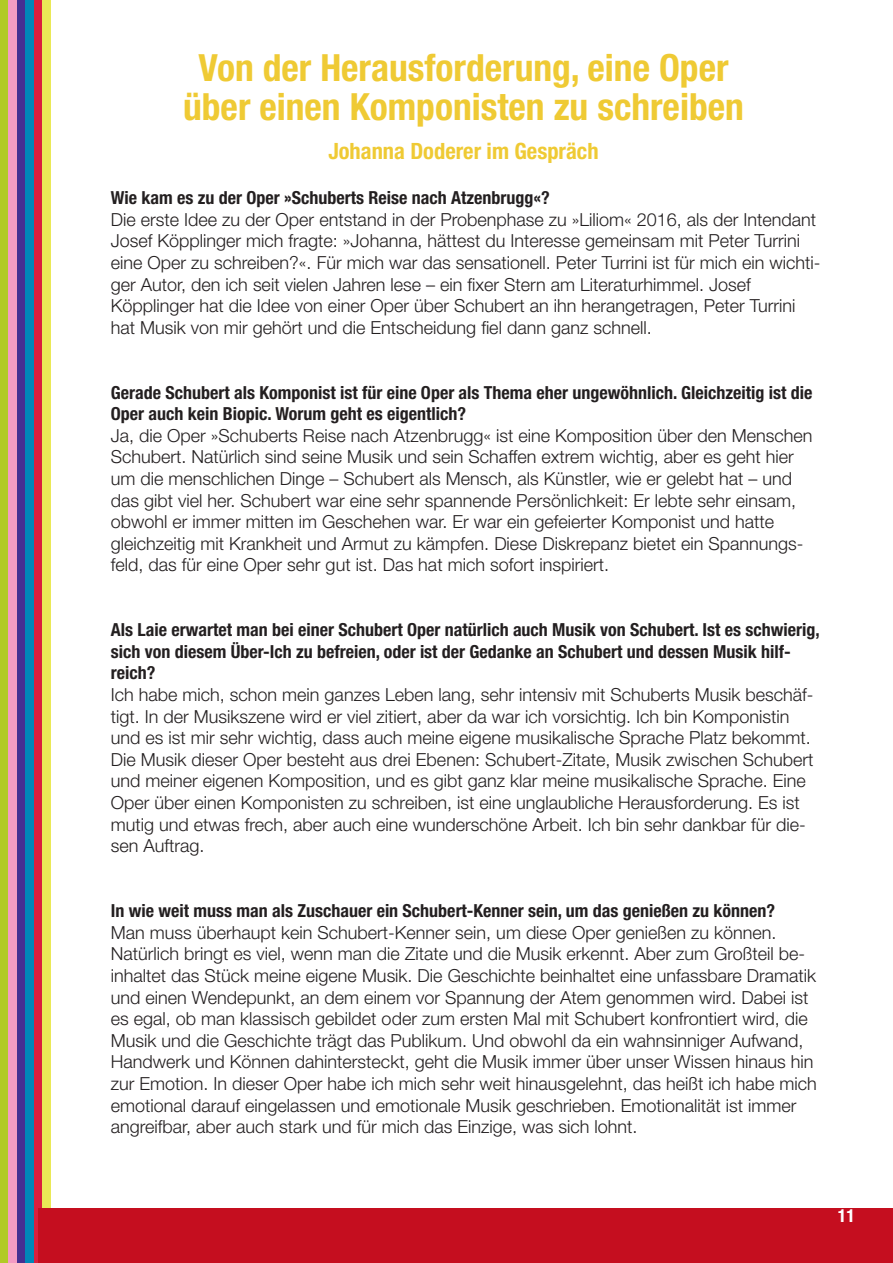
<style>
.page{position:relative;width:893px;height:1263px;background:#fff}
.page>*{position:absolute;margin:0;border:0;box-sizing:border-box;transform-origin:0 0}
.t1{font:700 condensed 37.5px "Helvetica Neue LT Std";color:#efca34}
.t2{font:700 condensed 22.5px "Helvetica Neue LT Std";color:#efca34}
.t3{font:300 18px/21.6px "Helvetica Neue LT Std";color:#231f20}
.t4{font:700 condensed 18px/21.6px "Helvetica Neue LT Std";color:#231f20}
.t5{font:700 condensed 18px "Helvetica Neue LT Std";color:#fff}
</style>
<div class="page">
<div style="left:0;top:0;width:9px;height:1263px;background:#b1ca26"></div>
<div style="left:17px;top:0;width:9px;height:1263px;background:#452f92"></div>
<div style="left:9px;top:0;width:8px;height:1263px;background:#f49bc3"></div>
<div style="left:26px;top:0;width:8px;height:1263px;background:#0087b8"></div>
<div style="left:34px;top:0;width:9px;height:1263px;background:#da1f3d"></div>
<div style="left:43px;top:0;width:8px;height:1263px;background:#eae956"></div>
<div style="left:38px;top:1209px;width:855px;height:54px;background:#c50e1f"></div>
<p class="t1" style="left:198px;top:45px;width:532px">Von der Herausforderung, eine Oper</p>
<p class="t1" style="left:183px;top:84px;width:562px">über einen Komponisten zu schreiben</p>
<p class="t2" style="left:328px;top:137px;width:272px">Johanna Doderer im Gespräch</p>
<p class="t4" style="left:111px;top:187px;width:440px">Wie kam es zu der Oper »Schuberts Reise nach Atzenbrugg«?</p>
<p class="t3" style="left:111px;top:208px;width:711px">Die erste Idee zu der Oper entstand in der Probenphase zu »Liliom« 2016, als der Intendant Josef Köpplinger mich fragte: »Johanna, hättest du Interesse gemeinsam mit Peter Turrini eine Oper zu schreiben?«. Für mich war das sensationell. Peter Turrini ist für mich ein wichti&shy;ger Autor, den ich seit vielen Jahren lese – ein fixer Stern am Literaturhimmel. Josef</p>
<p class="t3" style="left:111px;top:295px;width:686px">Köpplinger hat die Idee von einer Oper über Schubert an ihn herangetragen, Peter Turrini hat Musik von mir gehört und die Entscheidung fiel dann ganz schnell.</p>
<p class="t4" style="left:111px;top:381px;width:703px">Gerade Schubert als Komponist ist für eine Oper als Thema eher ungewöhnlich. Gleichzeitig ist die<br>Oper auch kein Biopic. Worum geht es eigentlich?</p>
<p class="t3" style="left:111px;top:424px;width:703px">Ja, die Oper »Schuberts Reise nach Atzenbrugg« ist eine Komposition über den Menschen Schubert. Natürlich sind seine Musik und sein Schaffen extrem wichtig, aber es geht hier um die menschlichen Dinge – Schubert als Mensch, als Künstler, wie er gelebt hat – und das gibt viel her. Schubert war eine sehr spannende Persönlichkeit: Er lebte sehr einsam, obwohl er immer mitten im Geschehen war. Er war ein gefeierter Komponist und hatte gleichzeitig mit Krankheit und Armut zu kämpfen. Diese Diskrepanz bietet ein Spannungs&shy;feld, das für eine Oper sehr gut ist. Das hat mich sofort inspiriert.</p>
<p class="t4" style="left:111px;top:619px;width:710px">Als Laie erwartet man bei einer Schubert Oper natürlich auch Musik von Schubert. Ist es schwierig, sich von diesem Über-Ich zu befreien, oder ist der Gedanke an Schubert und dessen Musik hilf&shy;reich?</p>
<p class="t3" style="left:111px;top:683px;width:704px">Ich habe mich, schon mein ganzes Leben lang, sehr intensiv mit Schuberts Musik beschäf&shy;tigt. In der Musikszene wird er viel zitiert, aber da war ich vorsichtig. Ich bin Komponistin und es ist mir sehr wichtig, dass auch meine eigene musikalische Sprache Platz bekommt.<br>Die Musik dieser Oper besteht aus drei Ebenen: Schubert-Zitate, Musik zwischen Schubert und meiner eigenen Komposition, und es gibt ganz klar meine musikalische Sprache. Eine Oper über einen Komponisten zu schreiben, ist eine unglaubliche Herausforderung. Es ist mutig und etwas frech, aber auch eine wunderschöne Arbeit. Ich bin sehr dankbar für die&shy;sen Auftrag.</p>
<p class="t4" style="left:111px;top:900px;width:666px">In wie weit muss man als Zuschauer ein Schubert-Kenner sein, um das genießen zu können?</p>
<p class="t3" style="left:111px;top:921px;width:707px">Man muss überhaupt kein Schubert-Kenner sein, um diese Oper genießen zu können.<br>Natürlich bringt es viel, wenn man die Zitate und die Musik erkennt. Aber zum Großteil be&shy;inhaltet das Stück meine eigene Musik. Die Geschichte beinhaltet eine unfassbare Dramatik und einen Wendepunkt, an dem einem vor Spannung der Atem genommen wird. Dabei ist es egal, ob man klassisch gebildet oder zum ersten Mal mit Schubert konfrontiert wird, die Musik und die Geschichte trägt das Publikum. Und obwohl da ein wahnsinniger Aufwand, Handwerk und Können dahintersteckt, geht die Musik immer über unser Wissen hinaus hin zur Emotion. In dieser Oper habe ich mich sehr weit hinausgelehnt, das heißt ich habe mich emotional darauf eingelassen und emotionale Musik geschrieben. Emotionalität ist immer angreifbar, aber auch stark und für mich das Einzige, was sich lohnt.</p>
<p class="t5" style="left:838px;top:1205px;width:19px">11</p>
</div>
